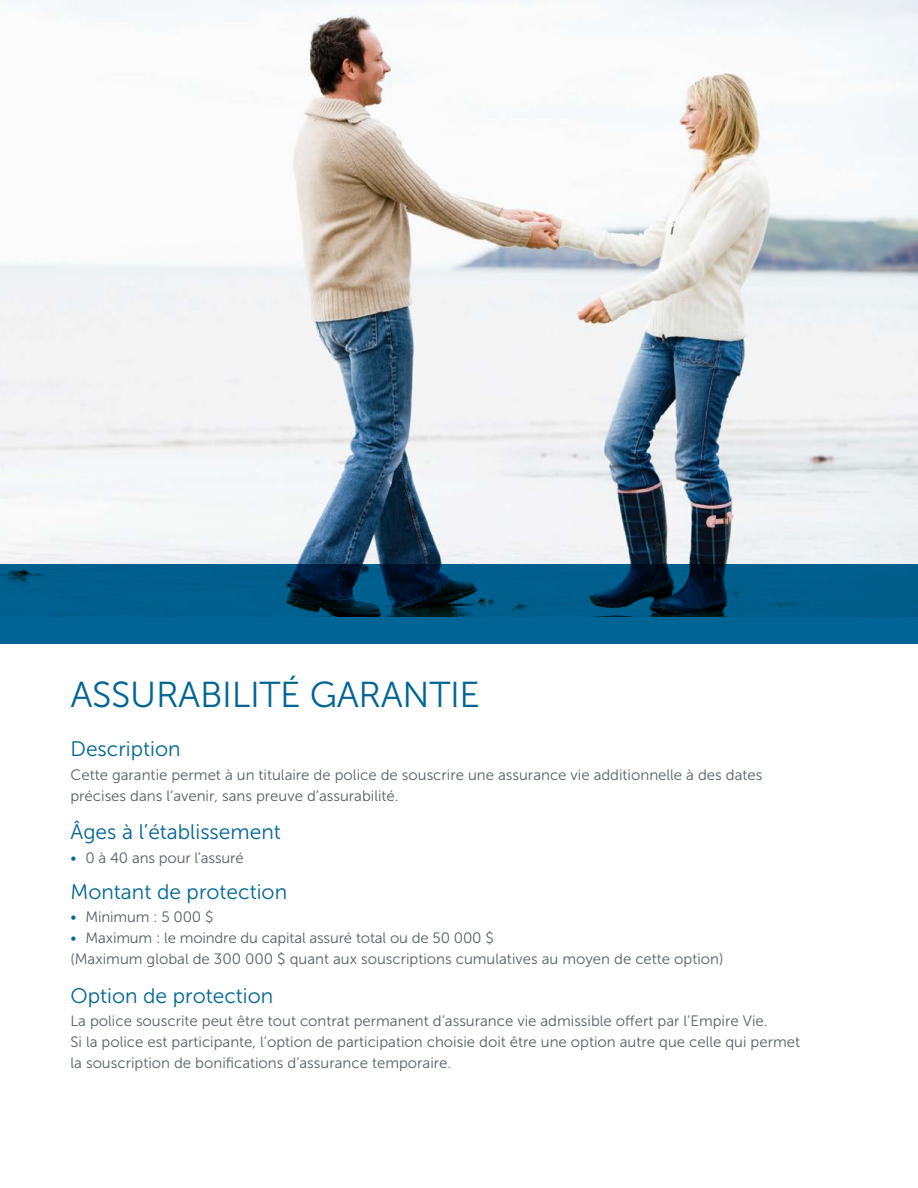
<style>
.page{position:relative;width:918px;height:1188px;background:#fff}
.page>*{position:absolute;margin:0;border:0;box-sizing:border-box;transform-origin:0 0}
.Header_1{font:36px "Museo Sans 300";letter-spacing:-.01em;color:#006594}
.Header_2{font:21px "Museo Sans 300";color:#006594}
.Copy_text{font:15px/21px "Museo Sans 300";color:#576066}
.Bullet_text{font:15px "Museo Sans 300";letter-spacing:-.01em;color:#576066}
.s1{color:#006594}
</style>
<div class="page">
<img style="left:0;top:0;width:918px;height:565px">
<svg style="left:0;top:565px;width:918px;height:79px;background:#00537d"></svg>
<h1 class="Header_1" style="left:70px;top:675px;width:411px">ASSURABILITÉ GARANTIE</h1>
<h2 class="Header_2" style="left:70px;top:738px;width:112px">Description</h2>
<p class="Copy_text" style="left:70px;top:764px;width:694px">Cette garantie permet à un titulaire de police de souscrire une assurance vie additionnelle à des dates précises dans l’avenir, sans preuve d’assurabilité.</p>
<h2 class="Header_2" style="left:70px;top:821px;width:212px">Âges à l’établissement</h2>
<p class="Bullet_text" style="left:70px;top:850px;width:175px"><span class="s1">•</span> 0 à 40 ans pour l’assuré</p>
<h2 class="Header_2" style="left:70px;top:880px;width:218px">Montant de protection</h2>
<p class="Bullet_text" style="left:70px;top:909px;width:144px"><span class="s1">•</span> Minimum : 5 000 $</p>
<p class="Bullet_text" style="left:70px;top:930px;width:425px"><span class="s1">•</span> Maximum : le moindre du capital assuré total ou de 50 000 $</p>
<p class="Copy_text" style="left:70px;top:949px;width:654px">(Maximum global de 300 000 $ quant aux souscriptions cumulatives au moyen de cette option)</p>
<h2 class="Header_2" style="left:70px;top:984px;width:204px">Option de protection</h2>
<p class="Copy_text" style="left:70px;top:1011px;width:731px">La police souscrite peut être tout contrat permanent d’assurance vie admissible offert par l’Empire Vie.<br>Si la police est participante, l’option de participation choisie doit être une option autre que celle qui permet la souscription de bonifications d’assurance temporaire.</p>
</div>
